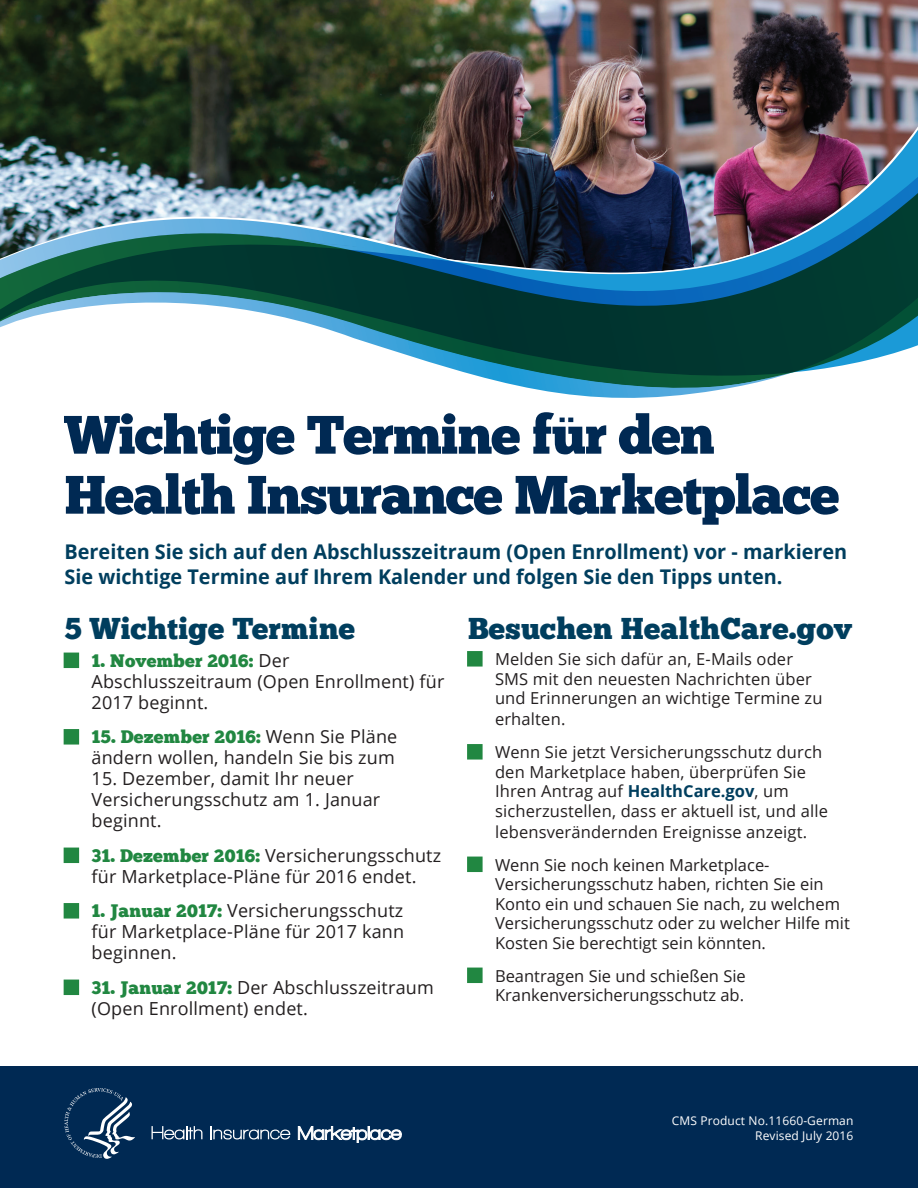
<style>
.page{position:relative;width:918px;height:1188px;background:#fff}
.page>*{position:absolute;margin:0;border:0;box-sizing:border-box;transform-origin:0 0}
.t1{font:54px/60px "Chunk Five";letter-spacing:-.02em;color:#002953}
.t2{font:30px "Chunk Five Ex";letter-spacing:.01em;color:#003e5e}
.t3{font:700 20.25px/25.5px "Open Sans";color:#003e5e}
.t4{font:18px/21px "Open Sans";letter-spacing:.01em;color:#231f20}
.t5{font:18px "Zapf Dingbats ITC";color:#218741}
.t6{font:16.5px/19.5px "Open Sans";letter-spacing:.01em;color:#231f20}
.t7{font:12px/15px "Open Sans";letter-spacing:.01em;color:#fff;text-align:right}
.s1{font-family:"Chunk Five Ex";color:#218741}
.s2{font-weight:700;color:#003e5e}
</style>
<div class="page">
<div style="left:0;top:1066px;width:918px;height:122px;background:#002953"></div>
<img style="left:0;top:0;width:918px;height:125px">
<div style="left:64px;top:653px;width:15px;height:15px;border:3px solid #218741"></div>
<div style="left:64px;top:729px;width:15px;height:16px;border:3px solid #218741"></div>
<div style="left:64px;top:848px;width:15px;height:15px;border:3px solid #218741"></div>
<div style="left:64px;top:903px;width:15px;height:16px;border:3px solid #218741"></div>
<div style="left:64px;top:980px;width:15px;height:15px;border:3px solid #218741"></div>
<div style="left:467px;top:651px;width:16px;height:16px;border:3px solid #218741"></div>
<div style="left:467px;top:744px;width:16px;height:16px;border:3px solid #218741"></div>
<div style="left:467px;top:857px;width:16px;height:15px;border:3px solid #218741"></div>
<div style="left:467px;top:968px;width:16px;height:15px;border:3px solid #218741"></div>
<svg style="left:152px;top:1126px;width:50px;height:13px"></svg>
<svg style="left:211px;top:1126px;width:79px;height:14px"></svg>
<svg style="left:298px;top:1126px;width:104px;height:17px"></svg>
<svg style="left:64px;top:1088px;width:71px;height:71px"></svg>
<svg style="left:478px;top:376px;width:303px;height:22px"></svg>
<img style="left:0;top:129px;width:918px;height:247px">
<h1 class="t1" style="left:65px;top:405px;width:777px">Wichtige Termine für den<br>Health Insurance Marketplace</h1>
<p class="t3" style="left:65px;top:538px;width:784px">Bereiten Sie sich auf den Abschlusszeitraum (Open Enrollment) vor - markieren<br>Sie wichtige Termine auf Ihrem Kalender und folgen Sie den Tipps unten.</p>
<h2 class="t2" style="left:65px;top:606px;width:292px">5 Wichtige Termine</h2>
<p class="t4" style="left:92px;top:649px;width:354px"><span class="s1">1. November 2016:</span> Der<br>Abschlusszeitraum (Open Enrollment) für<br>2017 beginnt.</p>
<p class="t4" style="left:92px;top:726px;width:307px"><span class="s1">15. Dezember 2016:</span> Wenn Sie Pläne ändern wollen, handeln Sie bis zum</p>
<p class="t4" style="left:92px;top:768px;width:290px">15. Dezember, damit Ihr neuer<br>Versicherungsschutz am 1. Januar beginnt.</p>
<p class="t4" style="left:92px;top:844px;width:351px"><span class="s1">31. Dezember 2016:</span> Versicherungsschutz für Marketplace-Pläne für 2016 endet.</p>
<p class="t4" style="left:92px;top:900px;width:314px;text-align:justify"><span class="s1">1. Januar 2017:</span> Versicherungsschutz für Marketplace-Pläne für 2017 kann beginnen.</p>
<p class="t4" style="left:92px;top:976px;width:344px"><span class="s1">31. Januar 2017:</span> Der Abschlusszeitraum (Open Enrollment) endet.</p>
<h2 class="t2" style="left:468px;top:606px;width:386px">Besuchen HealthCare.gov</h2>
<p class="t5" style="left:468px;top:650px;width:15px">■</p>
<p class="t6" style="left:495px;top:649px;width:329px">Melden Sie sich dafür an, E-Mails oder<br>SMS mit den neuesten Nachrichten über und Erinnerungen an wichtige Termine zu</p>
<p class="t6" style="left:495px;top:702px;width:329px;line-height:33px">erhalten.<br>Wenn Sie jetzt Versicherungsschutz durch</p>
<p class="t6" style="left:495px;top:761px;width:335px">den Marketplace haben, überprüfen Sie<br>Ihren Antrag auf <span class="s2">HealthCare.gov</span>, um sicherzustellen, dass er aktuell ist, und alle</p>
<p class="t6" style="left:495px;top:815px;width:314px;line-height:33px">lebensverändernden Ereignisse anzeigt.<br>Wenn Sie noch keinen Marketplace-</p>
<p class="t6" style="left:495px;top:874px;width:356px">Versicherungsschutz haben, richten Sie ein Konto ein und schauen Sie nach, zu welchem Versicherungsschutz oder zu welcher Hilfe mit Kosten Sie berechtigt sein könnten.</p>
<p class="t6" style="left:495px;top:965px;width:252px">Beantragen Sie und schießen Sie<br>Krankenversicherungsschutz ab.</p>
<p class="t5" style="left:65px;top:652px;width:15px">■</p>
<p class="t5" style="left:65px;top:728px;width:15px">■</p>
<p class="t5" style="left:468px;top:743px;width:15px">■</p>
<p class="t5" style="left:65px;top:847px;width:15px">■</p>
<p class="t5" style="left:468px;top:856px;width:15px">■</p>
<p class="t5" style="left:65px;top:902px;width:15px">■</p>
<p class="t5" style="left:468px;top:967px;width:15px">■</p>
<p class="t5" style="left:65px;top:979px;width:15px">■</p>
<p class="t7" style="left:672px;top:1113px;width:183px">CMS Product No.11660-German<br>Revised July 2016</p>
</div>
